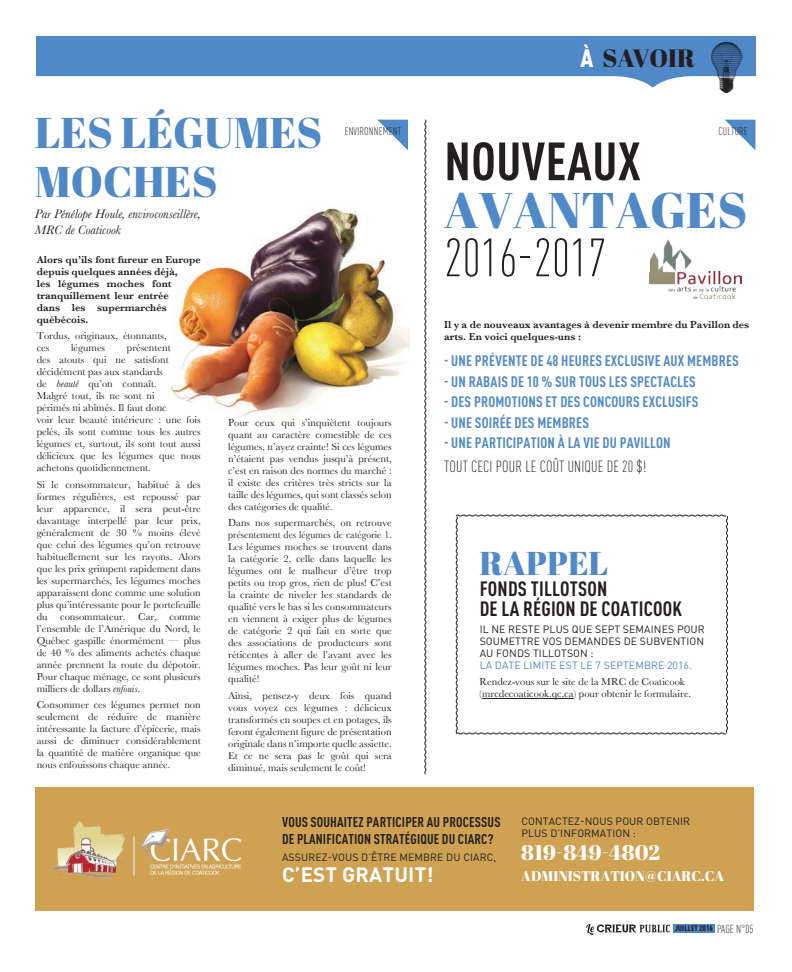
<style>
.page{position:relative;width:792px;height:972px;background:#fff}
.page>*{position:absolute;margin:0;border:0;box-sizing:border-box;transform-origin:0 0}
.t1{font:300 condensed 53px "DINOT";color:#231f20}
.t2{font:700 condensed 53px "DINOT";color:#231f20}
.t3{font:50px "Abril Fatface";color:#5089c7}
.t4{font:43px/49px "Abril Fatface";color:#5089c7}
.t5{font:33px "Abril Fatface";color:#5089c7}
.t6{font:25px "Abril Fatface";color:#231f20}
.t7{font:21px "Abril Fatface";color:#fff}
.t8{font:700 condensed 20.5px/20px "DINOT";color:#231f20}
.t9{font:700 20.5px "DINOT";letter-spacing:.01em;color:#fff}
.t10{font:300 condensed 16px "DINOT";letter-spacing:.01em;color:#231f20}
.t11{font:700 condensed 15px "DINOT";letter-spacing:.01em;color:#5089c7}
.t12{font:700 condensed 14px/17px "DINOT";letter-spacing:.01em;color:#231f20}
.t13{font:14px "Abril Fatface";color:#fff}
.t14{font:italic 13px/16px "Baskerville";color:#231f20}
.t15{font:300 condensed 11px "DINOT";letter-spacing:.01em;color:#231f20}
.t16{font:10.5px/12px "Baskerville";color:#231f20;text-align:justify}
.t17{font:600 10.5px/12px "Baskerville";color:#231f20}
.t18{font:10.5px/12px "DINOT";letter-spacing:.01em;color:#231f20}
.t19{font:10.5px "DINOT";letter-spacing:.01em;color:#5089c7}
.t20{font:900 condensed 8px "DINOT";letter-spacing:.01em;color:#231f20}
.s1{font-family:"DINOT";font-weight:900;font-stretch:condensed;color:#fff}
.s2{font-style:italic}
.s3{font-weight:300;font-size:11.5px}
</style>
<div class="page">
<div style="left:673px;top:924px;width:42px;height:9px;background:#5089c7"></div>
<svg style="left:586px;top:924px;width:84px;height:11px"></svg>
<svg style="left:36px;top:36px;width:720px;height:52px;fill:#5089c7"></svg>
<img style="left:711px;top:41px;width:32px;height:52px">
<img style="left:170px;top:208px;width:240px;height:209px">
<svg style="left:377px;top:120px;width:31px;height:30px"></svg>
<svg style="left:725px;top:120px;width:30px;height:30px"></svg>
<svg style="left:424px;top:119px;width:3px;height:656px"></svg>
<div style="left:35px;top:787px;width:719px;height:124px;background:#cfa152"></div>
<img style="left:51px;top:821px;width:191px;height:57px">
<svg style="left:455px;top:514px;width:273px;height:221px"></svg>
<img style="left:649px;top:237px;width:92px;height:61px">
<h3 class="t6" style="left:581px;top:41px;width:54px"><span class="s1">À</span> SAVOIR</h3>
<h3 class="t4" style="left:35px;top:107px;width:282px">LES LÉGUMES<br>MOCHES</h3>
<p class="t14" style="left:35px;top:205px;width:168px">Par Pénélope Houle, enviroconseillère,<br>MRC de Coaticook</p>
<p class="t15" style="left:345px;top:125px;width:6px">ENVIRONNEMENT</p>
<p class="t15" style="left:719px;top:125px;width:31px">CULTURE</p>
<h1 class="t2" style="left:444px;top:129px;width:25px">NOUVEAU</h1>
<h1 class="t2" style="left:618px;top:129px;width:24px">X</h1>
<h2 class="t3" style="left:444px;top:175px;width:297px">AVANTAGES</h2>
<h1 class="t1" style="left:444px;top:227px;width:164px">2016-2017</h1>
<p class="t17" style="left:37px;top:253px;width:166px">Alors qu’ils font fureur en Europe depuis quelques années déjà,<br>les légumes moches font tranquillement leur entrée<br>dans les supermarchés québécois.</p>
<p class="t16" style="left:37px;top:330px;width:132px">Tordus, originaux, étonnants, ces</p>
<p class="t17" style="left:444px;top:318px;width:307px">Il y a de nouveaux avantages à devenir membre du Pavillon des arts. En voici quelques-uns :</p>
<h3 class="t11" style="left:444px;top:352px;width:296px">- UNE PRÉVENTE DE 48 HEURES EXCLUSIVE AUX MEMBRES</h3>
<h3 class="t11" style="left:444px;top:372px;width:253px">- UN RABAIS DE 10 % SUR TOUS LES SPECTACLES</h3>
<h3 class="t11" style="left:444px;top:393px;width:256px">- DES PROMOTIONS ET DES CONCOURS EXCLUSIFS</h3>
<h3 class="t11" style="left:444px;top:413px;width:146px">- UNE SOIRÉE DES MEMBRES</h3>
<h3 class="t11" style="left:444px;top:434px;width:228px">- UNE PARTICIPATION À LA VIE DU PAVILLON</h3>
<h3 class="t10" style="left:444px;top:457px;width:204px">TOUT CECI POUR LE COÛT UNIQUE DE 20 $!</h3>
<p class="t16" style="left:71px;top:342px;width:36px">légumes</p>
<p class="t16" style="left:37px;top:342px;width:166px;text-align:left;text-indent:90px">présentent<br>des atouts qui ne satisfont décidément pas aux standards<br>de <span class="s2">beauté</span> qu’on connaît.<br>Malgré tout, ils ne sont ni<br>périmés ni abîmés. Il faut donc<br>voir leur beauté intérieure : une fois pelés, ils sont comme tous les autres légumes et, surtout, ils sont tout aussi délicieux que les légumes que nous achetons quotidiennement.</p>
<p class="t16" style="left:37px;top:478px;width:166px">Si le consommateur, habitué à des formes régulières, est repoussé par leur apparence, il sera peut-être davantage interpellé par leur prix, généralement de 30 % moins élevé que celui des légumes qu’on retrouve habituellement sur les rayons. Alors que les prix grimpent rapidement dans les supermarchés, les légumes moches apparaissent donc comme une solution plus qu’intéressante pour le portefeuille du consommateur. Car, comme l’ensemble de l’Amérique du Nord, le Québec gaspille énormément — plus de 40 % des aliments achetés chaque année prennent la route du dépotoir.<br>Pour chaque ménage, ce sont plusieurs milliers de dollars <span class="s2">enfouis</span>.</p>
<p class="t16" style="left:37px;top:699px;width:166px">Consommer ces légumes permet non seulement de réduire de manière intéressante la facture d’épicerie, mais aussi de diminuer considérablement la quantité de matière organique que nous enfouissons chaque année.</p>
<p class="t16" style="left:228px;top:416px;width:165px">Pour ceux qui s’inquiètent toujours quant au caractère comestible de ces légumes, n’ayez crainte! Si ces légumes n’étaient pas vendus jusqu’à présent, c’est en raison des normes du marché : il existe des critères très stricts sur la taille des légumes, qui sont classés selon des catégories de qualité.</p>
<p class="t16" style="left:228px;top:517px;width:165px">Dans nos supermarchés, on retrouve présentement des légumes de catégorie 1.<br>Les légumes moches se trouvent dans la catégorie 2, celle dans laquelle les légumes ont le malheur d’être trop petits ou trop gros, rien de plus! C’est la crainte de niveler les standards de qualité vers le bas si les consommateurs en viennent à exiger plus de légumes de catégorie 2 qui fait en sorte que des associations de producteurs sont réticentes à aller de l’avant avec les légumes moches. Pas leur goût ni leur qualité!</p>
<p class="t16" style="left:228px;top:689px;width:165px">Ainsi, pensez-y deux fois quand vous voyez ces légumes : délicieux transformés en soupes et en potages, ils feront également figure de présentation originale dans n’importe quelle assiette.<br>Et ce ne sera pas le goût qui sera diminué, mais seulement le coût!</p>
<h3 class="t5" style="left:480px;top:540px;width:23px">RAPPEL</h3>
<h3 class="t8" style="left:480px;top:579px;width:11px">FONDS</h3>
<h3 class="t8" style="left:480px;top:579px;width:61px;text-indent:51px">TILLOTSON<br>DELARÉGION</h3>
<h3 class="t8" style="left:580px;top:599px;width:32px">DE COATICOO</h3>
<h3 class="t8" style="left:672px;top:599px;width:11px">K</h3>
<p class="t18" style="left:480px;top:623px;width:227px;text-align:justify">IL NE RESTE PLUS QUE SEPT SEMAI NES POUR SOUMETTRE VOS DEMANDES DE SUBVENTI ON AU FONDS TILL</p>
<p class="t18" style="left:554px;top:647px;width:41px">OTSON :</p>
<p class="t19" style="left:480px;top:658px;width:214px">LA DATE LI MITE EST LE 7 SEPTEMBRE 2016.</p>
<p class="t16" style="left:480px;top:676px;width:213px">Rendez-vous sur le site de la MRC de Coaticook (mrcdecoaticook.qc.ca) pour obtenir le formulaire.</p>
<h3 class="t12" style="left:282px;top:814px;width:220px">VOUS SOUHAITEZ PARTICIPER AU PROCESSUS<br>DE PLANIFICATION STRATÉGIQUE DU CIARC</h3>
<h3 class="t12" style="left:488px;top:831px;width:7px">?</h3>
<p class="t18" style="left:282px;top:851px;width:216px">ASSUREZ-VOUS D’ÊTRE MEMBRE DU CIARC,</p>
<h3 class="t9" style="left:282px;top:861px;width:153px">C’EST GRATUIT!</h3>
<p class="t18" style="left:521px;top:815px;width:170px">CONTACTEZ-NOUS POUR OBTENI R<br>PLUS D’I NFORMATION :</p>
<h3 class="t7" style="left:521px;top:838px;width:140px">819-849-4802</h3>
<h3 class="t13" style="left:521px;top:866px;width:204px">ADMINISTRATION@CIARC.CA</h3>
<p class="t20" style="left:675px;top:924px;width:80px">JUillet 2016 <span class="s3">PAGE N°05</span></p>
</div>
